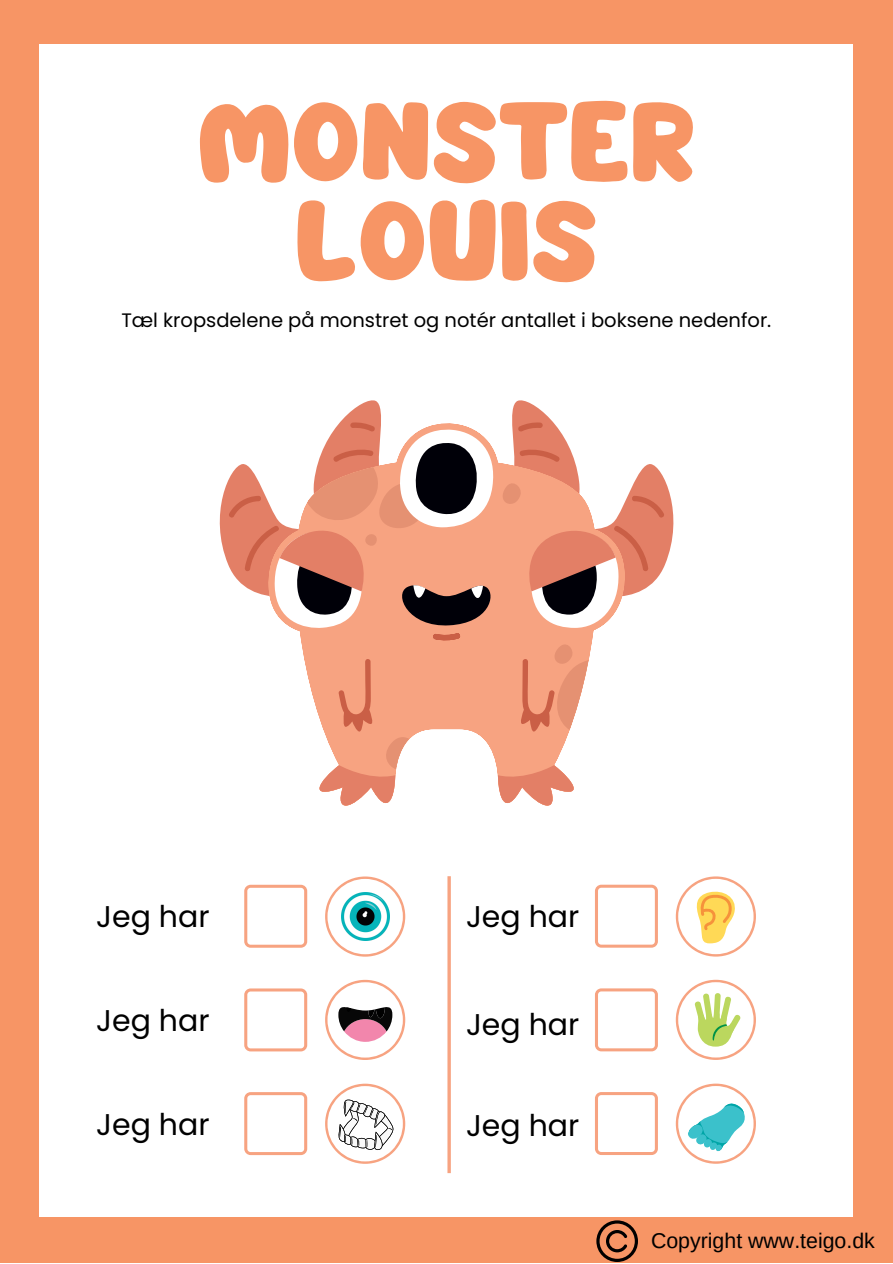
<style>
.page{position:relative;width:893px;height:1264px;background:#fff}
.page>*{position:absolute;margin:0;border:0;box-sizing:border-box;transform-origin:0 0}
.t1{font:97.35px/98.9px "Mango";color:#f79565;text-align:center}
.t2{font:30px "Poppins";color:#000}
.t3{font:21.3px "Arimo";color:#000}
.t4{font:19.5px "Poppins";color:#000}
</style>
<div class="page">
<div style="left:0;top:0;width:892px;height:1262px;background:#f79565"></div>
<div style="left:40px;top:44px;width:812px;height:1173px;background:#fff"></div>
<svg style="left:244px;top:884px;width:63px;height:63px"></svg>
<svg style="left:244px;top:988px;width:63px;height:63px"></svg>
<svg style="left:244px;top:1092px;width:63px;height:63px"></svg>
<svg style="left:325px;top:876px;width:80px;height:80px"></svg>
<img style="left:341px;top:892px;width:48px;height:48px">
<svg style="left:325px;top:979px;width:80px;height:80px"></svg>
<svg style="left:325px;top:1083px;width:80px;height:80px"></svg>
<svg style="left:595px;top:884px;width:63px;height:63px"></svg>
<svg style="left:595px;top:988px;width:63px;height:63px"></svg>
<svg style="left:595px;top:1092px;width:63px;height:62px"></svg>
<svg style="left:675px;top:876px;width:81px;height:80px"></svg>
<svg style="left:675px;top:979px;width:81px;height:80px"></svg>
<svg style="left:675px;top:1083px;width:81px;height:80px"></svg>
<svg style="left:447px;top:876px;width:4px;height:297px"></svg>
<svg style="left:219px;top:400px;width:455px;height:165px"></svg>
<svg style="left:227px;top:422px;width:438px;height:195px"></svg>
<svg style="left:279px;top:524px;width:336px;height:282px"></svg>
<svg style="left:307px;top:467px;width:281px;height:302px;background:#dd9a81"></svg>
<svg style="left:596px;top:1220px;width:42px;height:41px"></svg>
<h1 class="t1" style="left:197px;top:98px;width:500px">MONSTER<br>LOUIS</h1>
<p class="t4" style="left:121px;top:307px;width:651px">Tæl kropsdelene på monstret og notér antallet i boksene nedenfor.</p>
<h2 class="t2" style="left:96px;top:895px;width:115px">Jeg har</h2>
<h2 class="t2" style="left:466px;top:895px;width:115px">Jeg har</h2>
<h2 class="t2" style="left:96px;top:999px;width:115px">Jeg har</h2>
<h2 class="t2" style="left:466px;top:1003px;width:115px">Jeg har</h2>
<h2 class="t2" style="left:96px;top:1103px;width:115px">Jeg har</h2>
<h2 class="t2" style="left:466px;top:1104px;width:115px">Jeg har</h2>
<p class="t3" style="left:651px;top:1228px;width:225px">Copyright www.teigo.dk</p>
</div>
